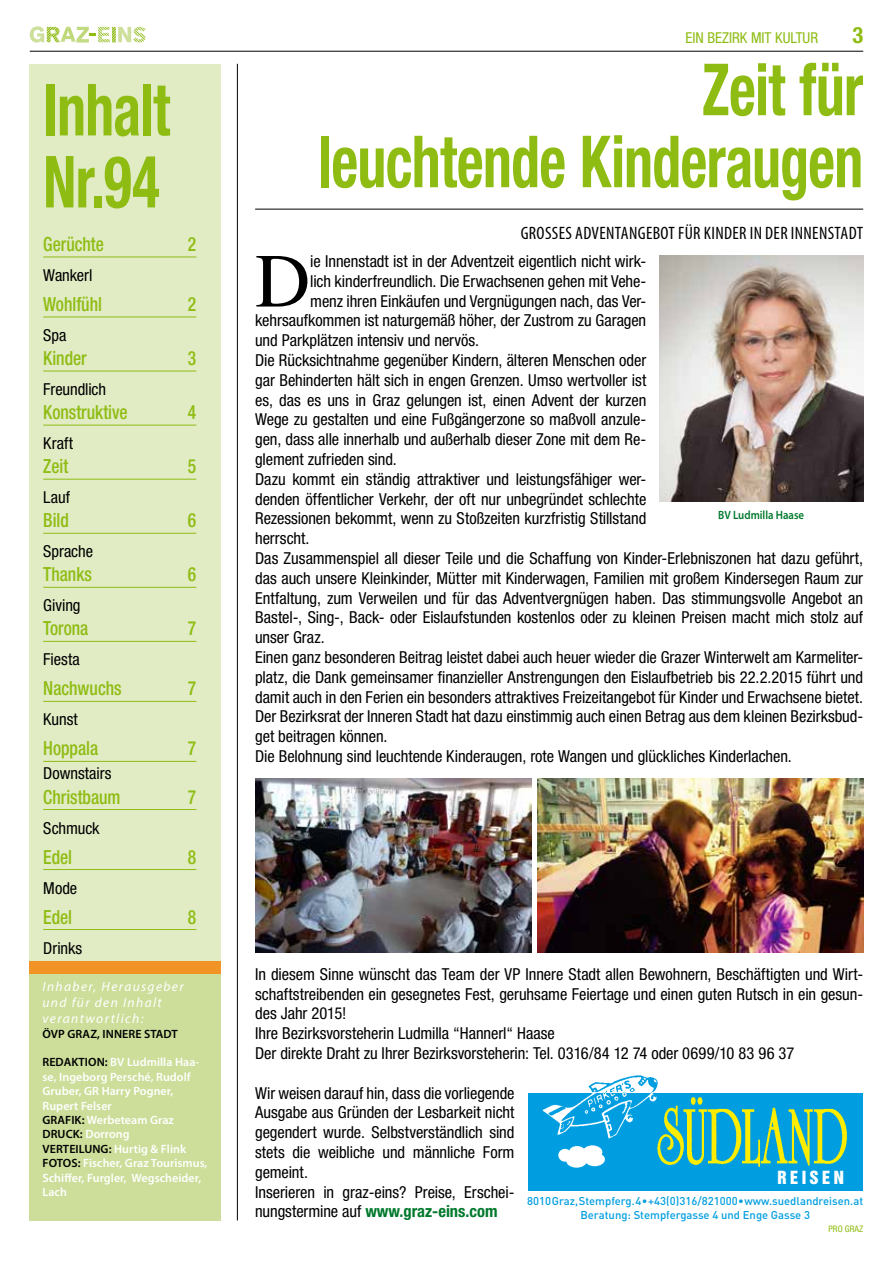
<style>
.page{position:relative;width:893px;height:1263px;background:#fff}
.page>*{position:absolute;margin:0;border:0;box-sizing:border-box;transform-origin:0 0}
.t1{font:76.35px "Times LT Std";color:#000}
.t2{font:700 condensed 72px/72px "Helvetica Neue LT Std";letter-spacing:-.01em;color:#8fbc13;scale:.8 1}
.t3{font:700 condensed 22.5px "Helvetica Neue LT Std";color:#8fbc13}
.t4{font:500 condensed 19.5px "Helvetica Neue LT Std";color:#8fbc13;scale:.9 1}
.t5{font:condensed 18px "Myriad Pro";letter-spacing:.02em;color:#000}
.t6{font:condensed 16.5px/19.8px "Helvetica Neue LT Std";letter-spacing:-.005em;color:#000}
.t7{font:16.5px "Helvetica Inserat";letter-spacing:.2em;color:#fff}
.t8{font:condensed 15px "Helvetica Neue LT Std";color:#8fbc13}
.t9{font:italic 13.5px/16.2px "Myriad Pro";letter-spacing:.1em;color:#fff}
.t10{font:600 12px/14.4px "Myriad Pro";letter-spacing:.005em;color:#fff}
.t11{font:600 12px "Myriad Pro";letter-spacing:.005em;color:#000}
.t12{font:600 12px "Myriad Pro";color:#00792c;scale:.9 1}
.t13{font:500 11.25px/13.5px "DIN";color:#009ee0;text-align:center}
.t14{font:condensed 9px "Helvetica Neue LT Std";letter-spacing:.005em;color:#8fbc13}
.s1{color:#000}
.s2{font-weight:700;color:#00792c}
</style>
<div class="page">
<hr style="left:30px;top:51px;width:833px;height:1px;background:#000">
<svg style="left:30px;top:26px;width:115px;height:17px"></svg>
<hr style="left:237px;top:64px;width:1px;height:1156px;background:#000">
<div style="left:30px;top:64px;width:191px;height:912px;background:#e1ecc5"></div>
<hr style="left:43px;top:256px;width:153px;height:1px;background:#8fbc13">
<hr style="left:43px;top:316px;width:153px;height:1px;background:#8fbc13">
<hr style="left:43px;top:371px;width:153px;height:1px;background:#8fbc13">
<hr style="left:43px;top:425px;width:153px;height:1px;background:#8fbc13">
<hr style="left:43px;top:479px;width:153px;height:1px;background:#8fbc13">
<hr style="left:43px;top:533px;width:153px;height:1px;background:#8fbc13">
<hr style="left:43px;top:587px;width:153px;height:1px;background:#8fbc13">
<hr style="left:43px;top:641px;width:153px;height:1px;background:#8fbc13">
<hr style="left:43px;top:701px;width:153px;height:1px;background:#8fbc13">
<hr style="left:43px;top:761px;width:153px;height:1px;background:#8fbc13">
<hr style="left:43px;top:809px;width:153px;height:1px;background:#8fbc13">
<hr style="left:43px;top:869px;width:153px;height:1px;background:#8fbc13">
<hr style="left:43px;top:929px;width:153px;height:1px;background:#8fbc13">
<div style="left:30px;top:974px;width:191px;height:246px;background:#ccde99"></div>
<div style="left:30px;top:961px;width:191px;height:13px;background:#f29325"></div>
<hr style="left:255px;top:209px;width:608px;height:1px;background:#000">
<img style="left:659px;top:255px;width:204px;height:247px">
<img style="left:255px;top:778px;width:277px;height:174px">
<img style="left:537px;top:778px;width:326px;height:174px">
<div style="left:528px;top:1093px;width:335px;height:97px;background:#009ee0"></div>
<img style="left:588px;top:1076px;width:70px;height:17px">
<div style="left:569px;top:1146px;width:16px;height:10px;background:#fff;border-radius:50%"></div>
<div style="left:558px;top:1149px;width:14px;height:13px;background:#fff;border-radius:50%"></div>
<div style="left:566px;top:1154px;width:21px;height:14px;background:#fff;border-radius:50%"></div>
<div style="left:583px;top:1145px;width:19px;height:14px;background:#fff;border-radius:50%"></div>
<div style="left:584px;top:1152px;width:21px;height:14px;background:#fff;border-radius:50%"></div>
<div style="left:578px;top:1153px;width:12px;height:6px;background:#fff"></div>
<img style="left:657px;top:1097px;width:190px;height:71px">
<img style="left:542px;top:1093px;width:117px;height:46px">
<h2 class="t2" style="left:43px;top:73px;width:160px">Inhalt<br>Nr.94</h2>
<p class="t4" style="left:43px;top:232px;width:69px">Gerüchte</p>
<p class="t4" style="left:188px;top:232px;width:11px">2</p>
<p class="t6" style="left:43px;top:265px;width:51px">Wankerl</p>
<p class="t4" style="left:43px;top:292px;width:67px">Wohlfühl</p>
<p class="t4" style="left:188px;top:292px;width:11px">2</p>
<p class="t6" style="left:43px;top:325px;width:25px">Spa</p>
<p class="t4" style="left:43px;top:346px;width:50px">Kinder</p>
<p class="t4" style="left:188px;top:346px;width:11px">3</p>
<p class="t6" style="left:43px;top:379px;width:64px">Freundlich</p>
<p class="t4" style="left:43px;top:401px;width:95px">Konstruktive</p>
<p class="t4" style="left:188px;top:401px;width:11px">4</p>
<p class="t6" style="left:43px;top:433px;width:31px">Kraft</p>
<p class="t4" style="left:43px;top:455px;width:29px">Zeit</p>
<p class="t4" style="left:188px;top:455px;width:11px">5</p>
<p class="t6" style="left:43px;top:487px;width:28px">Lauf</p>
<p class="t4" style="left:43px;top:509px;width:30px">Bild</p>
<p class="t4" style="left:188px;top:509px;width:11px">6</p>
<p class="t6" style="left:43px;top:541px;width:51px">Sprache</p>
<p class="t4" style="left:43px;top:563px;width:56px">Thanks</p>
<p class="t4" style="left:188px;top:563px;width:11px">6</p>
<p class="t6" style="left:43px;top:595px;width:39px">Giving</p>
<p class="t4" style="left:43px;top:617px;width:52px">Torona</p>
<p class="t4" style="left:188px;top:617px;width:11px">7</p>
<p class="t6" style="left:43px;top:649px;width:38px">Fiesta</p>
<p class="t4" style="left:43px;top:677px;width:89px">Nachwuchs</p>
<p class="t4" style="left:188px;top:677px;width:11px">7</p>
<p class="t6" style="left:43px;top:709px;width:36px">Kunst</p>
<p class="t4" style="left:43px;top:737px;width:63px">Hoppala</p>
<p class="t4" style="left:188px;top:737px;width:11px">7</p>
<p class="t6" style="left:43px;top:764px;width:70px">Downstairs</p>
<p class="t4" style="left:43px;top:785px;width:87px">Christbaum</p>
<p class="t4" style="left:188px;top:785px;width:11px">7</p>
<p class="t6" style="left:43px;top:818px;width:58px">Schmuck</p>
<p class="t4" style="left:43px;top:845px;width:34px">Edel</p>
<p class="t4" style="left:188px;top:845px;width:11px">8</p>
<p class="t6" style="left:43px;top:878px;width:35px">Mode</p>
<p class="t4" style="left:43px;top:905px;width:34px">Edel</p>
<p class="t4" style="left:188px;top:905px;width:11px">8</p>
<p class="t6" style="left:43px;top:938px;width:40px">Drinks</p>
<p class="t9" style="left:43px;top:978px;width:143px">Inhaber, Herausgeber und für den Inhalt verantwortlich:</p>
<p class="t11" style="left:43px;top:1026px;width:137px">ÖVP GRAZ, INNERE STADT</p>
<p class="t10" style="left:43px;top:1055px;width:166px"><span class="s1">REDAKTION:</span> BV Ludmilla Haa&shy;se, Ingeborg Persché, Rudolf<br>Gruber, GR Harry Pogner,<br>Rupert Felser<br><span class="s1">GRAFIK:</span> Werbeteam Graz<br><span class="s1">DRUCK:</span> Dorrong<br><span class="s1">VERTEILUNG:</span> Hurtig &amp; Flink<br><span class="s1">FOTOS:</span> Fischer, Graz Tourismus,<br>Schiffer, Furgler, Wegscheider,<br>Lach</p>
<p class="t8" style="left:685px;top:29px;width:134px">EIN BEZIRK MIT KULTUR</p>
<h3 class="t3" style="left:852px;top:21px;width:12px">3</h3>
<h2 class="t2" style="left:318px;top:53px;width:683px;text-align:right">Zeit für<br>leuchtende Kinderaugen</h2>
<p class="t5" style="left:521px;top:222px;width:344px">GROSSES ADVENTANGEBOT FÜR KINDER IN DER INNENSTADT</p>
<h1 class="t1" style="left:255px;top:238px;width:57px">D</h1>
<p class="t6" style="left:310px;top:251px;width:338px">ie Innenstadt ist in der Adventzeit eigentlich nicht wirk-</p>
<p class="t6" style="left:310px;top:271px;width:338px">lich kinderfreundlich. Die Erwachsenen gehen mit Vehe-</p>
<p class="t6" style="left:310px;top:291px;width:338px">menz ihren Einkäufen und Vergnügungen nach, das Ver-</p>
<p class="t6" style="left:255px;top:310px;width:393px">kehrsaufkommen ist naturgemäß höher, der Zustrom zu Garagen</p>
<p class="t6" style="left:255px;top:330px;width:226px">und Parkplätzen intensiv und nervös.</p>
<p class="t6" style="left:255px;top:350px;width:393px">Die Rücksichtnahme gegenüber Kindern, älteren Menschen oder</p>
<p class="t6" style="left:255px;top:370px;width:393px">gar Behinderten hält sich in engen Grenzen. Umso wertvoller ist</p>
<p class="t6" style="left:255px;top:390px;width:393px">es, das es uns in Graz gelungen ist, einen Advent der kurzen</p>
<p class="t6" style="left:255px;top:409px;width:393px">Wege zu gestalten und eine Fußgängerzone so maßvoll anzule-</p>
<p class="t6" style="left:255px;top:429px;width:393px">gen, dass alle innerhalb und außerhalb dieser Zone mit dem Re-</p>
<p class="t6" style="left:255px;top:449px;width:143px">glement zufrieden sind.</p>
<p class="t6" style="left:255px;top:469px;width:393px">Dazu kommt ein ständig attraktiver und leistungsfähiger wer-</p>
<p class="t6" style="left:255px;top:489px;width:393px">denden öffentlicher Verkehr, der oft nur unbegründet schlechte</p>
<p class="t6" style="left:255px;top:508px;width:393px">Rezessionen bekommt, wenn zu Stoßzeiten kurzfristig Stillstand</p>
<p class="t6" style="left:255px;top:528px;width:56px">herrscht.</p>
<p class="t6" style="left:255px;top:548px;width:610px">Das Zusammenspiel all dieser Teile und die Schaffung von Kinder-Erlebniszonen hat dazu geführt,</p>
<p class="t6" style="left:255px;top:568px;width:609px">das auch unsere Kleinkinder, Mütter mit Kinderwagen, Familien mit großem Kindersegen Raum zur</p>
<p class="t6" style="left:255px;top:588px;width:609px">Entfaltung, zum Verweilen und für das Adventvergnügen haben. Das stimmungsvolle Angebot an</p>
<p class="t6" style="left:255px;top:607px;width:610px">Bastel-, Sing-, Back- oder Eislaufstunden kostenlos oder zu kleinen Preisen macht mich stolz auf</p>
<p class="t6" style="left:255px;top:627px;width:71px">unser Graz.</p>
<p class="t6" style="left:255px;top:647px;width:610px">Einen ganz besonderen Beitrag leistet dabei auch heuer wieder die Grazer Winterwelt am Karmeliter-</p>
<p class="t6" style="left:255px;top:667px;width:609px">platz, die Dank gemeinsamer finanzieller Anstrengungen den Eislaufbetrieb bis 22.2.2015 führt und</p>
<p class="t6" style="left:255px;top:687px;width:609px">damit auch in den Ferien ein besonders attraktives Freizeitangebot für Kinder und Erwachsene bietet.</p>
<p class="t6" style="left:255px;top:706px;width:610px">Der Bezirksrat der Inneren Stadt hat dazu einstimmig auch einen Betrag aus dem kleinen Bezirksbud-</p>
<p class="t6" style="left:255px;top:726px;width:134px">get beitragen können.</p>
<p class="t6" style="left:255px;top:746px;width:538px">Die Belohnung sind leuchtende Kinderaugen, rote Wangen und glückliches Kinderlachen.</p>
<p class="t12" style="left:718px;top:508px;width:97px">BV Ludmilla Haase</p>
<p class="t6" style="left:255px;top:964px;width:610px">In diesem Sinne wünscht das Team der VP Innere Stadt allen Bewohnern, Beschäftigten und Wirt&shy;schaftstreibenden ein gesegnetes Fest, geruhsame Feiertage und einen guten Rutsch in ein gesun&shy;des Jahr 2015!<br>Ihre Bezirksvorsteherin Ludmilla “Hannerl“ Haase<br>Der direkte Draht zu Ihrer Bezirksvorsteherin: Tel. 0316/84 12 74 oder 0699/10 83 96 37</p>
<p class="t6" style="left:255px;top:1083px;width:261px">Wir weisen darauf hin, dass die vorliegende Ausgabe aus Gründen der Lesbarkeit nicht gegendert wurde. Selbstverständlich sind stets die weibliche und männliche Form gemeint.<br>Inserieren in graz-eins? Preise, Erschei&shy;nungstermine auf <span class="s2">www.graz-eins.com</span></p>
<p class="t7" style="left:778px;top:1167px;width:68px">REISEN</p>
<p class="t13" style="left:527px;top:1194px;width:337px">8010 Graz, Stempferg. 4 • +43(0)316/821000 • www.suedlandreisen.at<br>Beratung: Stempfergasse 4 und Enge Gasse 3</p>
<p class="t14" style="left:828px;top:1224px;width:36px">PRO GRAZ</p>
</div>
